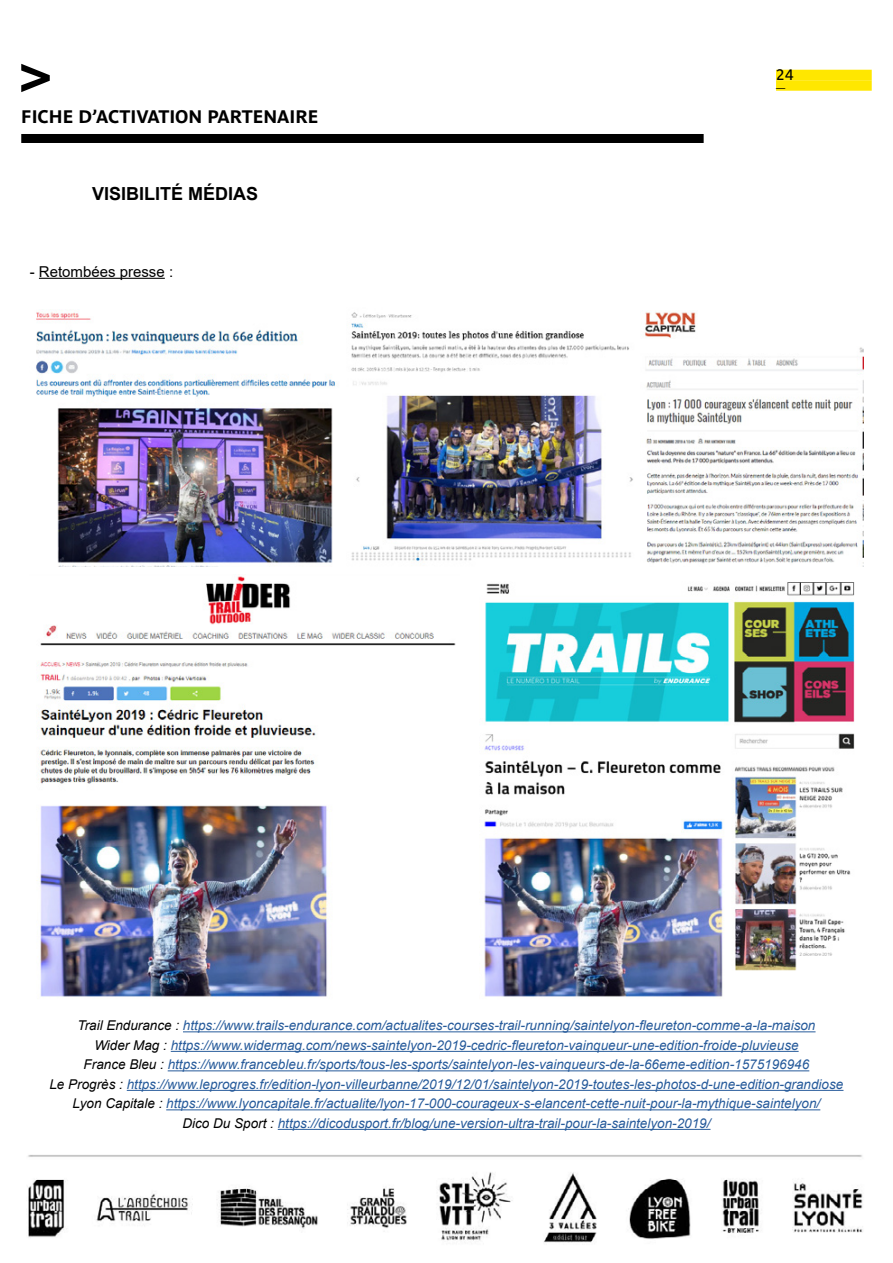
<style>
.page{position:relative;width:893px;height:1263px;background:#fff}
.page>*{position:absolute;margin:0;border:0;box-sizing:border-box;transform-origin:0 0}
.t1{font:700 18px "Parisine Pro";color:#000}
.t2{font:700 18px "Arial";color:#000}
.t3{font:15px "Arial";color:#000}
.t4{font:15px "Parisine Pro";color:#000}
.t5{font:italic 13.5px/19.5px "Arial";color:#275b9b;text-align:center}
.t6{font:9px "Parisine Pro";color:#000}
.s1{color:#000}
</style>
<div class="page">
<div style="left:776px;top:70px;width:96px;height:10px;background:#ffe700"></div>
<div style="left:776px;top:80px;width:96px;height:11px;background:#ffe700"></div>
<div style="left:21px;top:134px;width:683px;height:9px;background:#000"></div>
<svg style="left:21px;top:64px;width:29px;height:28px"></svg>
<img style="left:27px;top:1155px;width:836px;height:88px">
<img style="left:36px;top:311px;width:299px;height:256px">
<img style="left:351px;top:312px;width:282px;height:249px">
<img style="left:645px;top:311px;width:218px;height:256px">
<img style="left:484px;top:582px;width:371px;height:415px">
<img style="left:36px;top:576px;width:420px;height:421px">
<hr style="left:39px;top:278px;width:126px;height:1px;background:#000">
<hr style="left:183px;top:1031px;width:632px;height:1px;background:#275b9b">
<hr style="left:171px;top:1051px;width:628px;height:1px;background:#275b9b">
<hr style="left:168px;top:1070px;width:641px;height:1px;background:#275b9b">
<hr style="left:127px;top:1090px;width:716px;height:1px;background:#275b9b">
<hr style="left:166px;top:1109px;width:654px;height:1px;background:#275b9b">
<hr style="left:278px;top:1129px;width:432px;height:1px;background:#275b9b">
<h1 class="t1" style="left:21px;top:103px;width:299px">FICHE D’ACTIVATION PARTENAIRE</h1>
<h1 class="t2" style="left:92px;top:181px;width:168px">VISIBILITÉ MÉDIAS</h1>
<p class="t3" style="left:30px;top:261px;width:145px">- Retombées presse :</p>
<p class="t4" style="left:776px;top:64px;width:19px">24</p>
<p class="t6" style="left:776px;top:81px;width:11px">—</p>
<p class="t5" style="left:49px;top:1016px;width:795px"><span class="s1">Trail Endurance :</span> https://www.trails-endurance.com/actualites-courses-trail-running/saintelyon-fleureton-comme-a-la-maison<br><span class="s1">Wider Mag :</span> https://www.widermag.com/news-saintelyon-2019-cedric-fleureton-vainqueur-une-edition-froide-pluvieuse<br><span class="s1">France Bleu :</span> https://www.francebleu.fr/sports/tous-les-sports/saintelyon-les-vainqueurs-de-la-66eme-edition-1575196946<br><span class="s1">Le Progrès :</span> https://www.leprogres.fr/edition-lyon-villeurbanne/2019/12/01/saintelyon-2019-toutes-les-photos-d-une-edition-grandiose <span class="s1">Lyon Capitale :</span> https://www.lyoncapitale.fr/actualite/lyon-17-000-courageux-s-elancent-cette-nuit-pour-la-mythique-saintelyon/<br><span class="s1">Dico Du Sport :</span> https://dicodusport.fr/blog/une-version-ultra-trail-pour-la-saintelyon-2019/</p>
</div>
